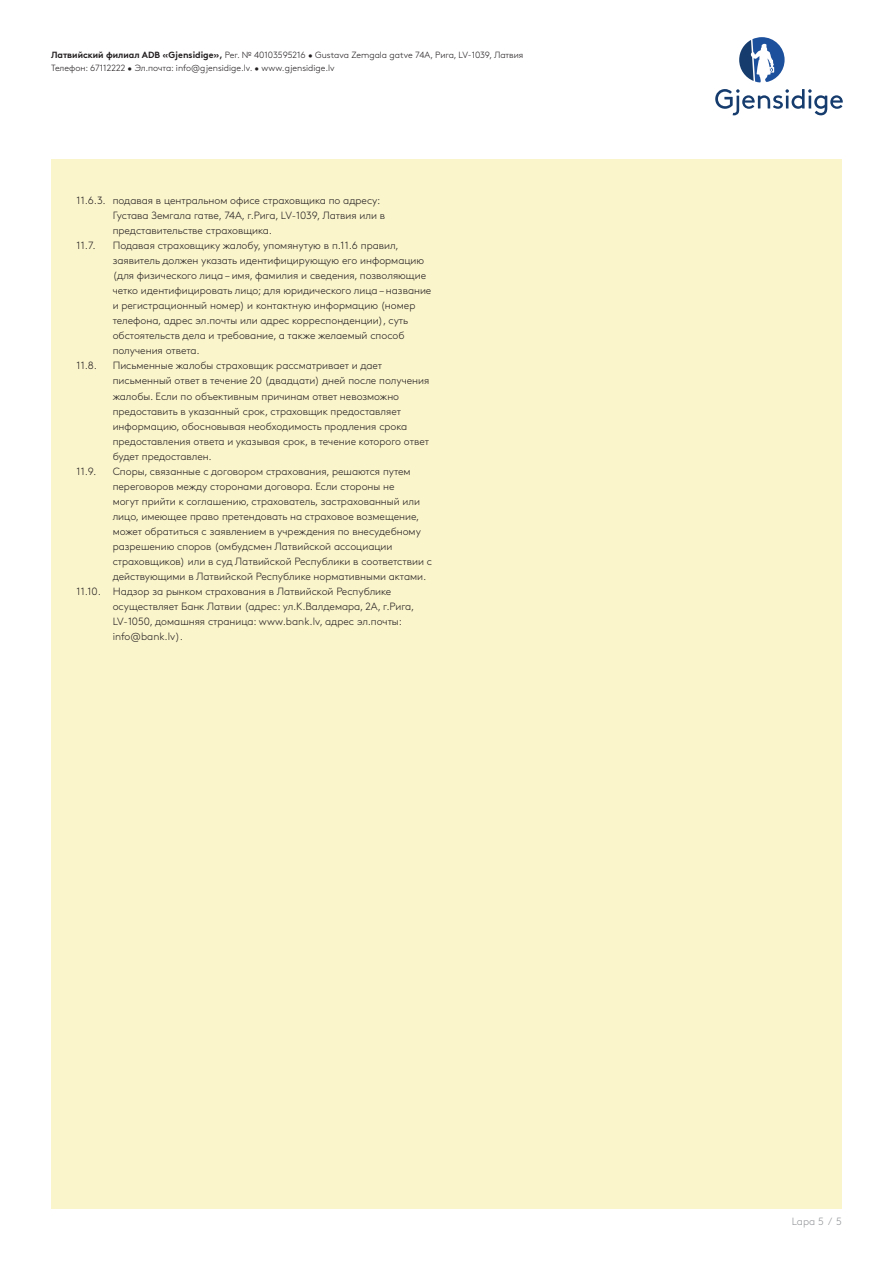
<style>
.page{position:relative;width:893px;height:1263px;background:#fff}
.page>*{position:absolute;margin:0;border:0;box-sizing:border-box;transform-origin:0 0}
.Main_Bullets{font:300 10.5px/15px "Gjen Brown OT";color:#231f20}
.t1{font:300 10.5px "Gjen Brown OT";color:#939598}
.t2{font:300 9px/13.5px "Gjen Brown OT";color:#231f20}
.s1{font-weight:700}
</style>
<div class="page">
<svg style="left:715px;top:89px;width:128px;height:26px"></svg>
<svg style="left:739px;top:37px;width:46px;height:45px"></svg>
<div style="left:51px;top:159px;width:791px;height:1050px;background:#fbf5cc"></div>
<p class="t2" style="left:51px;top:47px;width:474px"><span class="s1">Латвийский филиал ADB «Gjensidige»,</span> Рег. № 40103595216 • Gustava Zemgala gatve 74A, Рига, LV-1039, Латвия<br>Телефон: 67112222 • Эл.почта: info@gjensidige.lv. • www.gjensidige.lv</p>
<p class="Main_Bullets" style="left:113px;top:193px;width:274px;text-indent:-36px">11.6.3. подавая в центральном офисе страховщика по адресу:<br>Густава Земгала гатве, 74А, г.Рига, LV-1039, Латвия или в представительстве страховщика.</p>
<p class="Main_Bullets" style="left:77px;top:238px;width:21px">11.7.</p>
<p class="Main_Bullets" style="left:113px;top:238px;width:320px">Подавая страховщику жалобу, упомянутую в п.11.6 правил, заявитель должен указать идентифицирующую его информацию (для физического лица – имя, фамилия и сведения, позволяющие четко идентифицировать лицо; для юридического лица – название и регистрационный номер) и контактную информацию (номер телефона, адрес эл.почты или адрес корреспонденции), суть обстоятельств дела и требование, а также желаемый способ получения ответа.</p>
<p class="Main_Bullets" style="left:77px;top:358px;width:22px">11.8.</p>
<p class="Main_Bullets" style="left:113px;top:358px;width:318px">Письменные жалобы страховщик рассматривает и дает письменный ответ в течение 20 (двадцати) дней после получения жалобы. Если по объективным причинам ответ невозможно предоставить в указанный срок, страховщик предоставляет информацию, обосновывая необходимость продления срока предоставления ответа и указывая срок, в течение которого ответ будет предоставлен.</p>
<p class="Main_Bullets" style="left:77px;top:463px;width:21px">11.9.</p>
<p class="Main_Bullets" style="left:113px;top:463px;width:321px">Споры, связанные с договором страхования, решаются путем переговоров между сторонами договора. Если стороны не<br>могут прийти к соглашению, страхователь, застрахованный или лицо, имеющее право претендовать на страховое возмещение, может обратиться с заявлением в учреждения по внесудебному разрешению споров (омбудсмен Латвийской ассоциации страховщиков) или в суд Латвийской Республики в соответствии с действующими в Латвийской Республике нормативными актами.</p>
<p class="Main_Bullets" style="left:113px;top:583px;width:303px;text-indent:-36px">11.10. Надзор за рынком страхования в Латвийской Республике осуществляет Банк Латвии (адрес: ул.К.Валдемара, 2А, г.Рига,</p>
<p class="Main_Bullets" style="left:113px;top:613px;width:291px">LV-1050, домашняя страница: www.bank.lv, адрес эл.почты:</p>
<p class="Main_Bullets" style="left:113px;top:628px;width:72px">info@bank.lv).</p>
<p class="t1" style="left:792px;top:1213px;width:52px">Lapa 5 / 5</p>
</div>
